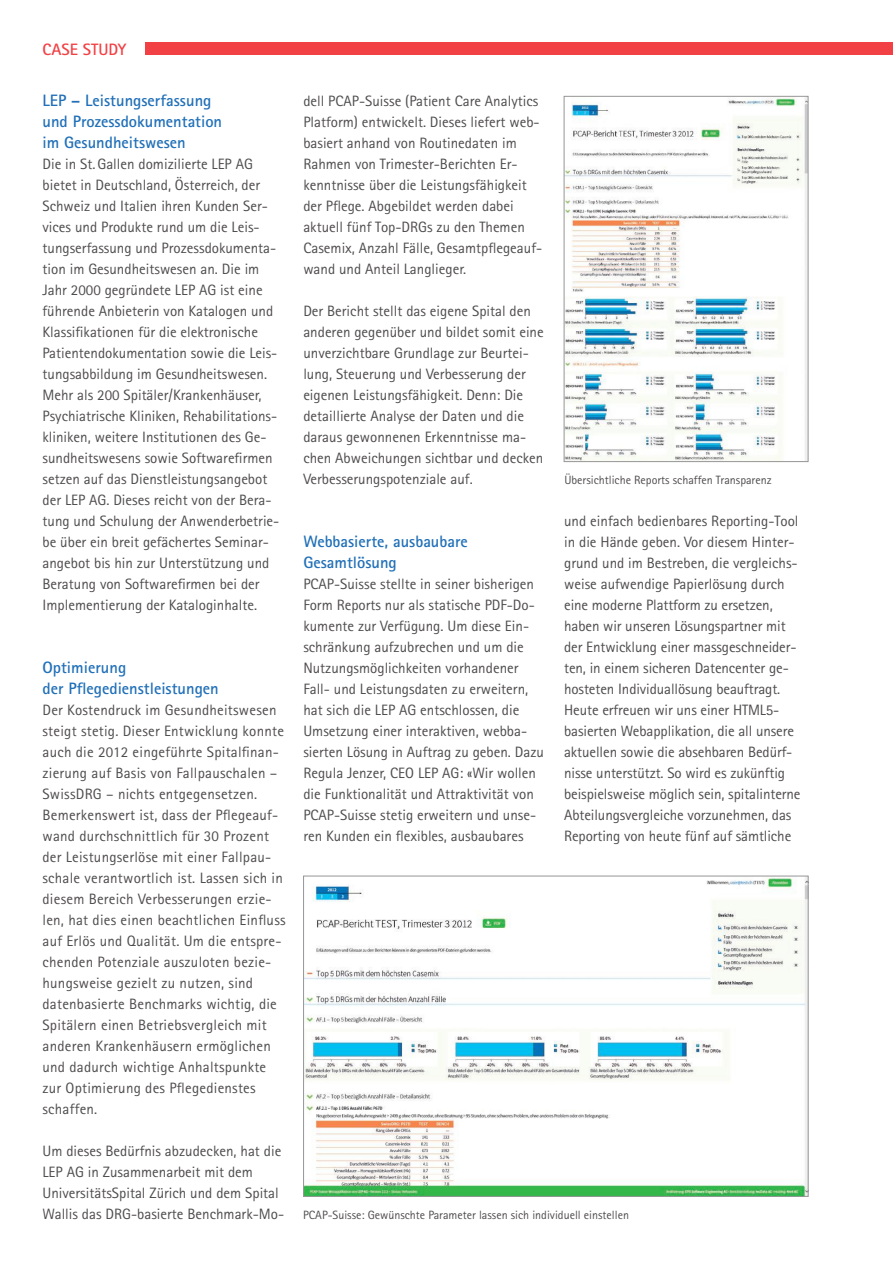
<style>
.page{position:relative;width:893px;height:1263px;background:#fff}
.page>*{position:absolute;margin:0;border:0;box-sizing:border-box;transform-origin:0 0}
.t1{font:700 16.5px/21px "Rotis Sans Serif";color:#2170b8}
.t2{font:700 16.5px "Rotis Sans Serif";color:#f24145}
.t3{font:15px/21px "Rotis Sans Serif";color:#4e4b4c}
.t4{font:12px "Rotis Sans Serif";color:#4e4b4c}
</style>
<div class="page">
<div style="left:145px;top:43px;width:748px;height:12px;background:#f24145"></div>
<img style="left:305px;top:878px;width:501px;height:316px">
<div style="left:303px;top:876px;width:505px;height:320px;border:1px solid #969698"></div>
<img style="left:566px;top:98px;width:240px;height:362px">
<div style="left:564px;top:96px;width:244px;height:366px;border:1px solid #969698"></div>
<p class="t2" style="left:43px;top:39px;width:85px">CASE STUDY</p>
<p class="t1" style="left:43px;top:89px;width:181px">LEP – Leistungserfassung und Prozessdokumentation im Gesundheitswesen</p>
<p class="t3" style="left:43px;top:153px;width:238px">Die in St.Gallen domizilierte LEP AG bietet in Deutschland, Österreich, der Schweiz und Italien ihren Kunden Ser&shy;vices und Produkte rund um die Leis&shy;tungserfassung und Prozessdokumenta&shy;tion im Gesundheitswesen an. Die im Jahr 2000 gegründete LEP AG ist eine führende Anbieterin von Katalogen und Klassifikationen für die elektronische Patientendokumentation sowie die Leis&shy;tungsabbildung im Gesundheitswesen.<br>Mehr als 200 Spitäler/Krankenhäuser, Psychiatrische Kliniken, Rehabilitations&shy;kliniken, weitere Institutionen des Ge&shy;sundheitswesens sowie Softwarefirmen setzen auf das Dienstleistungsangebot der LEP AG. Dieses reicht von der Bera&shy;tung und Schulung der Anwenderbetrie&shy;be über ein breit gefächertes Seminar&shy;angebot bis hin zur Unterstützung und Beratung von Softwarefirmen bei der Implementierung der Kataloginhalte.</p>
<p class="t1" style="left:43px;top:656px;width:178px">Optimierung<br>der Pflegedienstleistungen</p>
<p class="t3" style="left:43px;top:699px;width:245px">Der Kostendruck im Gesundheitswesen steigt stetig. Dieser Entwicklung konnte auch die 2012 eingeführte Spitalfinan&shy;zierung auf Basis von Fallpauschalen – SwissDRG – nichts entgegensetzen.<br>Bemerkenswert ist, dass der Pflegeauf&shy;wand durchschnittlich für 30 Prozent der Leistungserlöse mit einer Fallpau&shy;schale verantwortlich ist. Lassen sich in diesem Bereich Verbesserungen erzie&shy;len, hat dies einen beachtlichen Einfluss auf Erlös und Qualität. Um die entspre&shy;chenden Potenziale auszuloten bezie&shy;hungsweise gezielt zu nutzen, sind datenbasierte Benchmarks wichtig, die Spitälern einen Betriebsvergleich mit anderen Krankenhäusern ermöglichen und dadurch wichtige Anhaltspunkte zur Optimierung des Pflegedienstes schaffen.</p>
<p class="t3" style="left:43px;top:1140px;width:243px">Um dieses Bedürfnis abzudecken, hat die LEP AG in Zusammenarbeit mit dem UniversitätsSpital Zürich und dem Spital Wallis das DRG-basierte Benchmark-Mo-</p>
<p class="t3" style="left:303px;top:90px;width:240px">dell PCAP-Suisse (Patient Care Analytics Platform) entwickelt. Dieses liefert web&shy;basiert anhand von Routinedaten im Rahmen von Trimester-Berichten Er&shy;kenntnisse über die Leistungsfähigkeit der Pflege. Abgebildet werden dabei aktuell fünf Top-DRGs zu den Themen Casemix, Anzahl Fälle, Gesamtpflegeauf&shy;wand und Anteil Langlieger.</p>
<p class="t3" style="left:303px;top:300px;width:242px">Der Bericht stellt das eigene Spital den anderen gegenüber und bildet somit eine unverzichtbare Grundlage zur Beurtei&shy;lung, Steuerung und Verbesserung der eigenen Leistungsfähigkeit. Denn: Die detaillierte Analyse der Daten und die daraus gewonnenen Erkenntnisse ma&shy;chen Abweichungen sichtbar und decken Verbesserungspotenziale auf.</p>
<p class="t1" style="left:303px;top:530px;width:166px">Webbasierte, ausbaubare<br>Gesamtlösung</p>
<p class="t3" style="left:303px;top:573px;width:242px">PCAP-Suisse stellte in seiner bisherigen Form Reports nur als statische PDF-Do&shy;kumente zur Verfügung. Um diese Ein&shy;schränkung aufzubrechen und um die Nutzungsmöglichkeiten vorhandener Fall- und Leistungsdaten zu erweitern, hat sich die LEP AG entschlossen, die Umsetzung einer interaktiven, webba&shy;sierten Lösung in Auftrag zu geben. Dazu Regula Jenzer, CEO LEP AG: «Wir wollen die Funktionalität und Attraktivität von PCAP-Suisse stetig erweitern und unse&shy;ren Kunden ein flexibles, ausbaubares</p>
<p class="t4" style="left:564px;top:472px;width:209px">Übersichtliche Reports schaffen Transparenz</p>
<p class="t3" style="left:564px;top:510px;width:238px">und einfach bedienbares Reporting-Tool in die Hände geben. Vor diesem Hinter&shy;grund und im Bestreben, die vergleichs&shy;weise aufwendige Papierlösung durch eine moderne Plattform zu ersetzen, haben wir unseren Lösungspartner mit der Entwicklung einer massgeschneider&shy;ten, in einem sicheren Datencenter ge&shy;hosteten Individuallösung beauftragt.<br>Heute erfreuen wir uns einer HTML5- basierten Webapplikation, die all unsere aktuellen sowie die absehbaren Bedürf&shy;nisse unterstützt. So wird es zukünftig beispielsweise möglich sein, spitalinterne Abteilungsvergleiche vorzunehmen, das Reporting von heute fünf auf sämtliche</p>
<p class="t4" style="left:303px;top:1207px;width:327px">PCAP-Suisse: Gewünschte Parameter lassen sich individuell einstellen</p>
</div>
